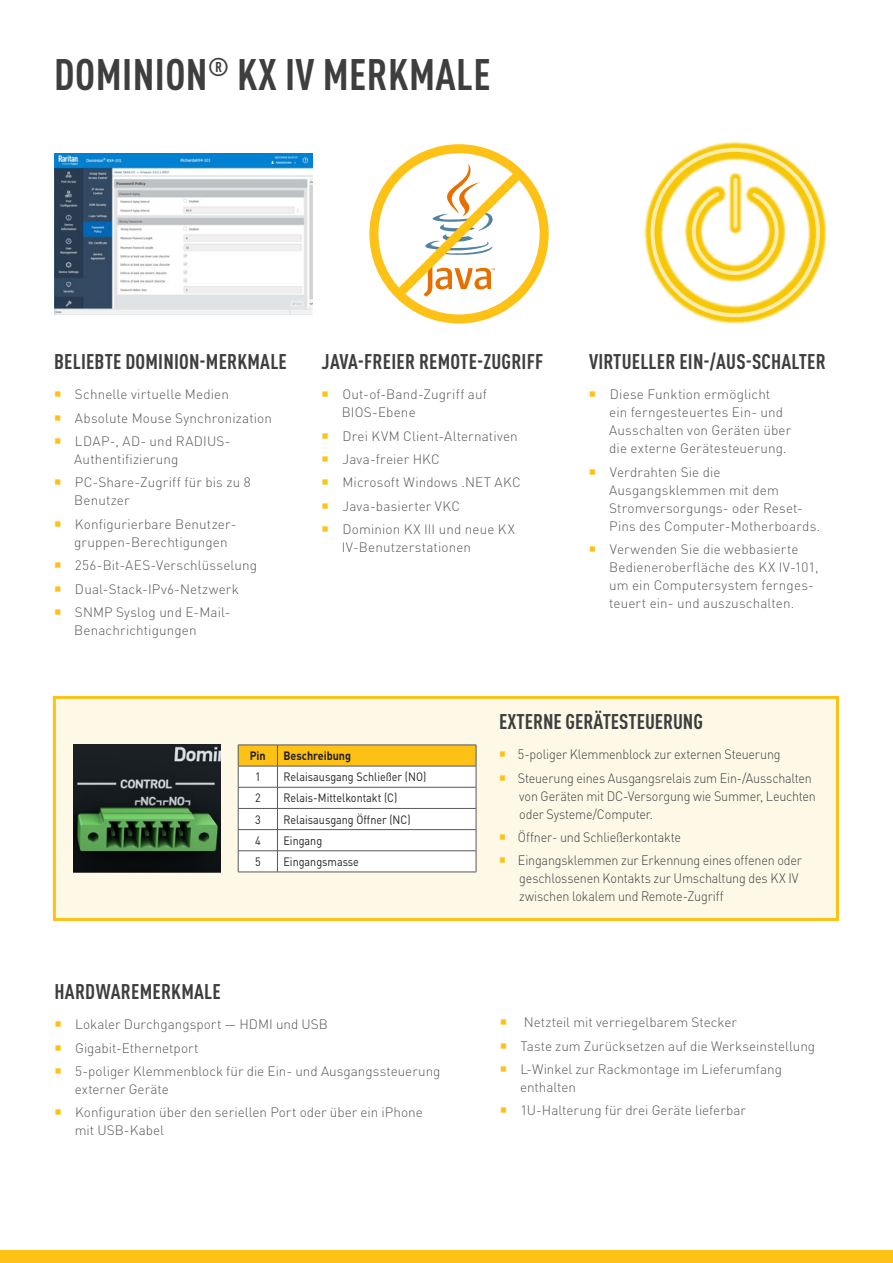
<style>
.page{position:relative;width:893px;height:1263px;background:#fff}
.page>*{position:absolute;margin:0;border:0;box-sizing:border-box;transform-origin:0 0}
.Heading__CondBold_2{font:700 condensed 43.5px "DIN Pro";letter-spacing:.01em;color:#3e3e3f}
.Heading-Feature__Co{font:700 condensed 21px "DIN Pro";letter-spacing:.01em;color:#3e3e3f}
.t1{font:300 13.5px/18px "DIN Pro";letter-spacing:.01em;color:#57585a}
.t2{font:300 13.5px/18px "DIN Pro";letter-spacing:-.015em;color:#3e3e3f;scale:.93 1}
.Chart_Text{font:12px "DIN Pro";color:#231f20;scale:.9 1}
.t3{font:700 12px "DIN Pro";color:#231f20;scale:.9 1}
</style>
<div class="page">
<div style="left:0;top:1250px;width:893px;height:13px;background:#fec216"></div>
<div style="left:53px;top:696px;width:786px;height:225px;background:#fef8e7;border:3px solid #fec216"></div>
<svg style="left:238px;top:745px;width:239px;height:127px;background:#f5ebd0"></svg>
<hr style="left:238px;top:872px;width:39px;height:1px;background:#57585a">
<hr style="left:277px;top:872px;width:199px;height:1px;background:#57585a">
<img style="left:644px;top:199px;width:182px;height:125px">
<svg style="left:650px;top:188px;width:170px;height:129px"></svg>
<img style="left:656px;top:141px;width:159px;height:166px">
<svg style="left:733px;top:180px;width:4px;height:47px"></svg>
<hr style="left:735px;top:180px;width:1px;height:47px;background:#fdf1c1">
<img style="left:74px;top:745px;width:146px;height:127px">
<img style="left:54px;top:153px;width:258px;height:162px">
<div style="left:369px;top:144px;width:180px;height:179px;border:9px solid #fec216;border-radius:50%"></div>
<svg style="left:384px;top:159px;width:150px;height:150px"></svg>
<p class="Heading__CondBold_2" style="left:54px;top:48px;width:438px">DOMINION<sup>®</sup> KX IV MERKMALE</p>
<p class="Heading-Feature__Co" style="left:54px;top:349px;width:234px">BELIEBTE DOMINION-MERKMALE</p>
<p class="t1" style="left:75px;top:384px;width:155px">Schnelle virtuelle Medien</p>
<p class="t1" style="left:75px;top:408px;width:199px">Absolute Mouse Synchronization</p>
<p class="t1" style="left:74px;top:431px;width:158px">LDAP-, AD- und RADIUS-<br>Authentifizierung</p>
<p class="t1" style="left:74px;top:472px;width:178px">PC-Share-Zugriff für bis zu 8<br>Benutzer</p>
<p class="t1" style="left:74px;top:514px;width:164px">Konfigurierbare Benutzer&shy;gruppen-Berechtigungen</p>
<p class="t1" style="left:75px;top:555px;width:184px">256-Bit-AES-Verschlüsselung</p>
<p class="t1" style="left:75px;top:579px;width:166px">Dual-Stack-IPv6-Netzwerk</p>
<p class="t1" style="left:74px;top:602px;width:158px">SNMP Syslog und E-Mail-<br>Benachrichtigungen</p>
<p class="Heading-Feature__Co" style="left:322px;top:349px;width:223px">JAVA-FREIER REMOTE-ZUGRIFF</p>
<p class="t1" style="left:342px;top:384px;width:147px">Out-of-Band-Zugriff auf<br>BIOS-Ebene</p>
<p class="t1" style="left:342px;top:426px;width:177px">Drei KVM Client-Alternativen</p>
<p class="t1" style="left:342px;top:449px;width:99px">Java-freier HKC</p>
<p class="t1" style="left:342px;top:472px;width:180px">Microsoft Windows .NET AKC</p>
<p class="t1" style="left:342px;top:496px;width:119px">Java-basierter VKC</p>
<p class="t1" style="left:342px;top:519px;width:175px">Dominion KX III und neue KX<br>IV-Benutzerstationen</p>
<p class="Heading-Feature__Co" style="left:589px;top:349px;width:238px">VIRTUELLER EIN-/AUS-SCHALTER</p>
<p class="t1" style="left:609px;top:384px;width:184px">Diese Funktion ermöglicht<br>ein ferngesteuertes Ein- und<br>Ausschalten von Geräten über die externe Gerätesteuerung.</p>
<p class="t1" style="left:609px;top:462px;width:213px">Verdrahten Sie die<br>Ausgangsklemmen mit dem<br>Stromversorgungs- oder Reset-<br>Pins des Computer-Motherboards.</p>
<p class="t1" style="left:609px;top:539px;width:211px">Verwenden Sie die webbasierte<br>Bedieneroberfläche des KX IV-101, um ein Computersystem fernges&shy;teuert ein- und auszuschalten.</p>
<p class="t3" style="left:250px;top:748px;width:19px">Pin</p>
<p class="t3" style="left:283px;top:748px;width:77px">Beschreibung</p>
<p class="Chart_Text" style="left:255px;top:769px;width:8px">1</p>
<p class="Chart_Text" style="left:283px;top:769px;width:160px">Relaisausgang Schließer (NO)</p>
<p class="Chart_Text" style="left:255px;top:790px;width:8px">2</p>
<p class="Chart_Text" style="left:283px;top:790px;width:128px">Relais-Mittelkontakt (C)</p>
<p class="Chart_Text" style="left:255px;top:811px;width:8px">3</p>
<p class="Chart_Text" style="left:283px;top:811px;width:143px">Relaisausgang Öffner (NC)</p>
<p class="Chart_Text" style="left:255px;top:832px;width:8px">4</p>
<p class="Chart_Text" style="left:283px;top:832px;width:45px">Eingang</p>
<p class="Chart_Text" style="left:255px;top:853px;width:8px">5</p>
<p class="Chart_Text" style="left:283px;top:853px;width:85px">Eingangsmasse</p>
<p class="Heading-Feature__Co" style="left:55px;top:979px;width:168px">HARDWAREMERKMALE</p>
<p class="t1" style="left:75px;top:1014px;width:254px">Lokaler Durchgangsport — HDMI und USB</p>
<p class="t1" style="left:75px;top:1038px;width:125px">Gigabit-Ethernetport</p>
<p class="t1" style="left:75px;top:1061px;width:367px">5-poliger Klemmenblock für die Ein- und Ausgangssteuerung externer Geräte</p>
<p class="t1" style="left:75px;top:1102px;width:349px">Konfiguration über den seriellen Port oder über ein iPhone mit USB-Kabel</p>
<p class="Heading-Feature__Co" style="left:499px;top:709px;width:205px">EXTERNE GERÄTESTEUERUNG</p>
<p class="t2" style="left:518px;top:744px;width:284px">5-poliger Klemmenblock zur externen Steuerung</p>
<p class="t2" style="left:518px;top:768px;width:322px">Steuerung eines Ausgangsrelais zum Ein-/Ausschalten von Geräten mit DC-Versorgung wie Summer, Leuchten oder Systeme/Computer.</p>
<p class="t2" style="left:518px;top:827px;width:177px">Öffner- und Schließerkontakte</p>
<p class="t2" style="left:518px;top:850px;width:307px">Eingangsklemmen zur Erkennung eines offenen oder geschlossenen Kontakts zur Umschaltung des KX IV zwischen lokalem und Remote-Zugriff</p>
<p class="t1" style="left:524px;top:1012px;width:215px">Netzteil mit verriegelbarem Stecker</p>
<p class="t1" style="left:520px;top:1036px;width:296px">Taste zum Zurücksetzen auf die Werkseinstellung</p>
<p class="t1" style="left:520px;top:1059px;width:263px">L-Winkel zur Rackmontage im Lieferumfang enthalten</p>
<p class="t1" style="left:520px;top:1100px;width:227px">1U-Halterung für drei Geräte lieferbar</p>
</div>
